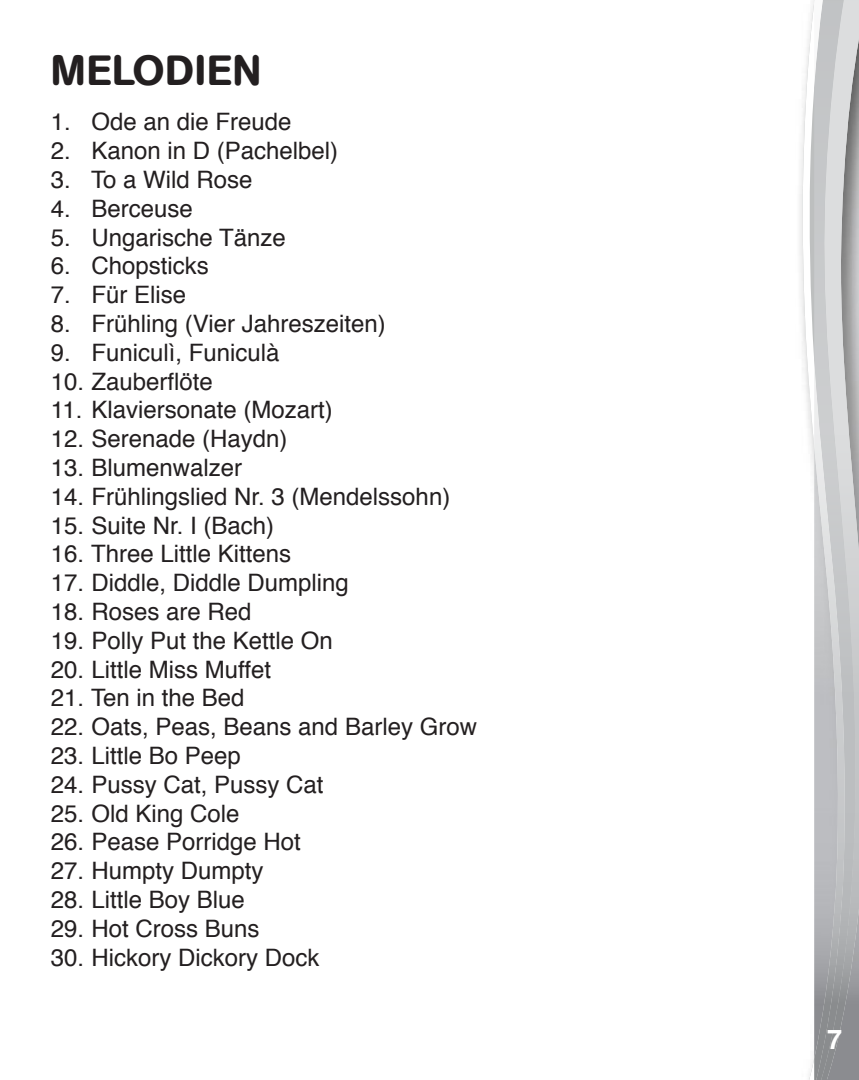
<style>
.page{position:relative;width:859px;height:1080px;background:#fff}
.page>*{position:absolute;margin:0;border:0;box-sizing:border-box;transform-origin:0 0}
.LF_Text_01{font:500 42px "AG Book Rounded";letter-spacing:.02em;color:#231f20}
.t1{font:700 27px "Helvetica";color:#fff}
.body_text1{font:24px "Helvetica";color:#231f20}
</style>
<div class="page">
<svg style="left:802px;top:0;width:12px;height:1080px"></svg>
<img style="left:858px;top:0;width:1px;height:1080px">
<img style="left:847px;top:0;width:11px;height:1080px">
<img style="left:814px;top:0;width:33px;height:1080px">
<p class="LF_Text_01" style="left:51px;top:45px;width:212px">MELODIEN</p>
<p class="body_text1" style="left:51px;top:104px;width:242px">1. Ode an die Freude</p>
<p class="body_text1" style="left:51px;top:132px;width:289px">2. Kanon in D (Pachelbel)</p>
<p class="body_text1" style="left:51px;top:161px;width:203px">3. To a Wild Rose</p>
<p class="body_text1" style="left:51px;top:190px;width:144px">4. Berceuse</p>
<p class="body_text1" style="left:51px;top:219px;width:237px">5. Ungarische Tänze</p>
<p class="body_text1" style="left:51px;top:248px;width:160px">6. Chopsticks</p>
<p class="body_text1" style="left:51px;top:276px;width:137px">7. Für Elise</p>
<p class="body_text1" style="left:51px;top:305px;width:337px">8. Frühling (Vier Jahreszeiten)</p>
<p class="body_text1" style="left:51px;top:334px;width:230px">9. Funiculì, Funiculà</p>
<p class="body_text1" style="left:51px;top:363px;width:164px">10. Zauberflöte</p>
<p class="body_text1" style="left:51px;top:392px;width:284px">11. Klaviersonate (Mozart)</p>
<p class="body_text1" style="left:51px;top:420px;width:238px">12. Serenade (Haydn)</p>
<p class="body_text1" style="left:51px;top:449px;width:193px">13. Blumenwalzer</p>
<p class="body_text1" style="left:51px;top:478px;width:401px">14. Frühlingslied Nr. 3 (Mendelssohn)</p>
<p class="body_text1" style="left:51px;top:507px;width:225px">15. Suite Nr. I (Bach)</p>
<p class="body_text1" style="left:51px;top:536px;width:242px">16. Three Little Kittens</p>
<p class="body_text1" style="left:51px;top:564px;width:300px">17. Diddle, Diddle Dumpling</p>
<p class="body_text1" style="left:51px;top:593px;width:202px">18. Roses are Red</p>
<p class="body_text1" style="left:51px;top:622px;width:284px">19. Polly Put the Kettle On</p>
<p class="body_text1" style="left:51px;top:651px;width:222px">20. Little Miss Muffet</p>
<p class="body_text1" style="left:51px;top:680px;width:195px">21. Ten in the Bed</p>
<p class="body_text1" style="left:51px;top:708px;width:428px">22. Oats, Peas, Beans and Barley Grow</p>
<p class="body_text1" style="left:51px;top:737px;width:192px">23. Little Bo Peep</p>
<p class="body_text1" style="left:51px;top:766px;width:274px">24. Pussy Cat, Pussy Cat</p>
<p class="body_text1" style="left:51px;top:795px;width:190px">25. Old King Cole</p>
<p class="body_text1" style="left:51px;top:824px;width:252px">26. Pease Porridge Hot</p>
<p class="body_text1" style="left:51px;top:852px;width:214px">27. Humpty Dumpty</p>
<p class="body_text1" style="left:51px;top:881px;width:196px">28. Little Boy Blue</p>
<p class="body_text1" style="left:51px;top:910px;width:210px">29. Hot Cross Buns</p>
<p class="body_text1" style="left:51px;top:939px;width:270px">30. Hickory Dickory Dock</p>
<p class="t1" style="left:827px;top:1023px;width:17px">7</p>
</div>
